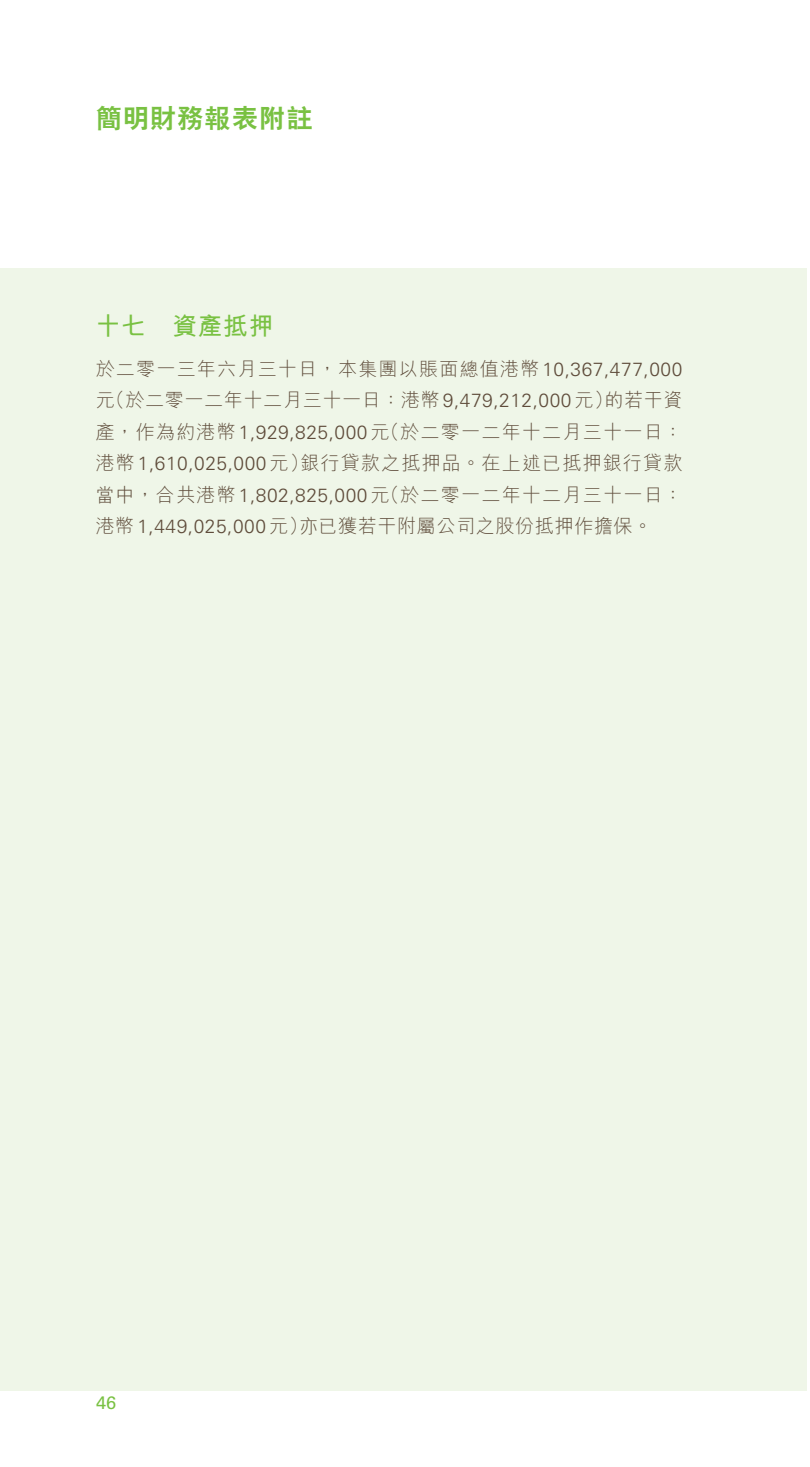
<style>
.page{position:relative;width:810px;height:1467px;background:#fff}
.page>*{position:absolute;margin:0;border:0;box-sizing:border-box;transform-origin:0 0}
.t1{font:800 25.88px "C Hei 2 HK";letter-spacing:.055em;color:#79c142}
._3__標題{font:700 24.75px "M Hei HK";letter-spacing:.02em;color:#79c142}
._1__內文{font:300 19.12px/31.5px "M Hei HK";letter-spacing:.055em;color:#5f4c3b;text-align:justify}
.t2{font:18px "Univers LT Std";color:#79c142}
.s1{font-family:"Univers LT Std"}
</style>
<div class="page">
<div style="left:0;top:268px;width:807px;height:1122px;background:#eff6e8"></div>
<h1 class="t1" style="left:96px;top:106px;width:219px">簡明財務報表附註</h1>
<p class="_3__標題" style="left:96px;top:308px;width:179px">十七 資產抵押</p>
<p class="_1__內文" style="left:96px;top:353px;width:588px">於二零一三年六月三十日，本集團以賬面總值港幣<span class="s1">10,367,477,000</span>元（於二零一二年十二月三十一日：港幣<span class="s1">9,479,212,000</span>元）的若干資產，作為約港幣<span class="s1">1,929,825,000</span>元（於二零一二年十二月三十一日：港幣<span class="s1">1,610,025,000</span>元）銀行貸款之抵押品。在上述已抵押銀行貸款當中，合共港幣<span class="s1">1,802,825,000</span>元（於二零一二年十二月三十一日：港幣<span class="s1">1,449,025,000</span>元）亦已獲若干附屬公司之股份抵押作擔保。</p>
<p class="t2" style="left:96px;top:1392px;width:22px">46</p>
</div>
